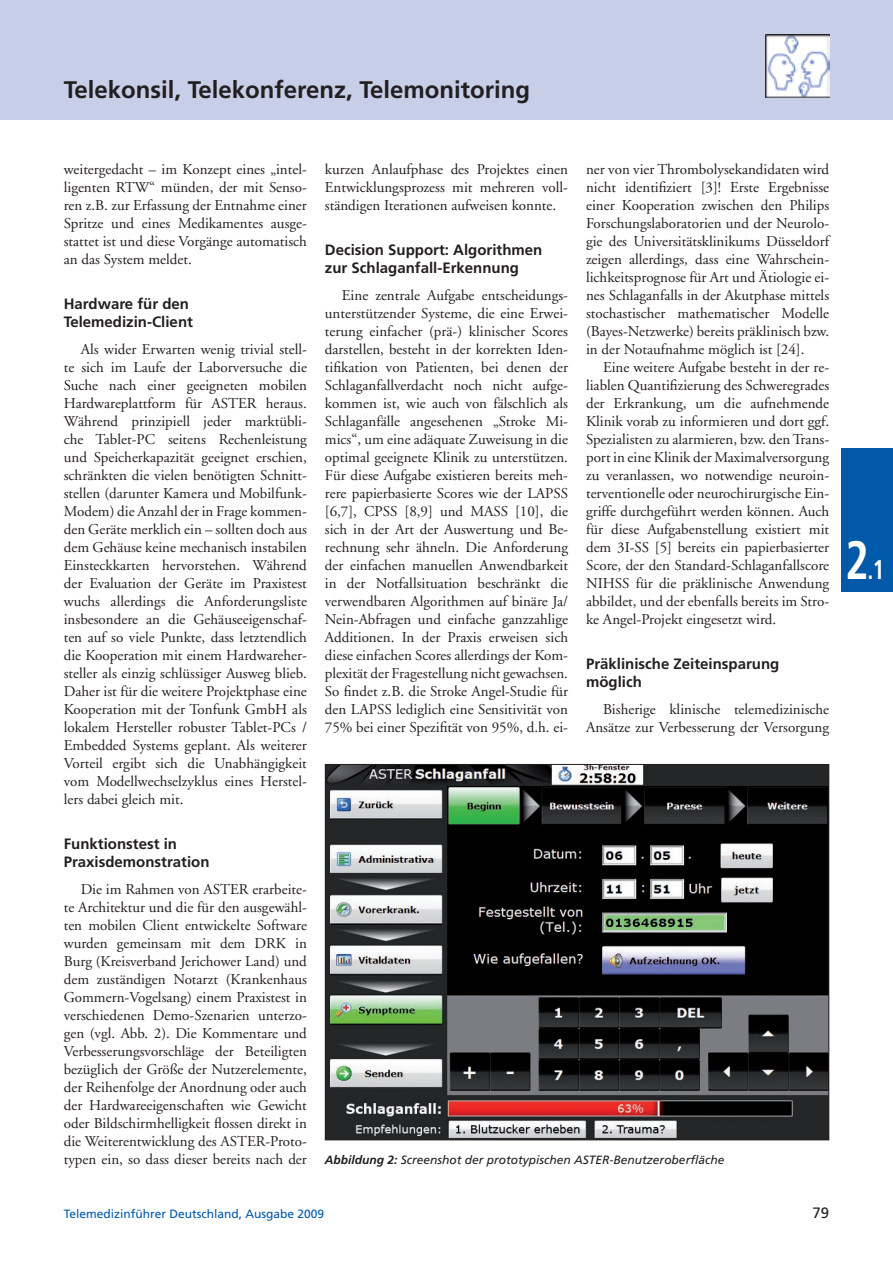
<style>
.page{position:relative;width:893px;height:1263px;background:#fff}
.page>*{position:absolute;margin:0;border:0;box-sizing:border-box;transform-origin:0 0}
.t1{font:700 condensed 27px "Frutiger";color:#fff;scale:.85 1}
.t2{font:700 24px "Frutiger";color:#231f20}
.t3{font:15px/18px "Adobe Garamond";color:#231f20;text-align:justify}
.t4{font:700 15px/18px "Frutiger";color:#231f20}
.t5{font:15px "Frutiger";color:#231f20}
.t6{font:italic 12px "Frutiger";color:#231f20}
.t7{font:12px "Frutiger";color:#0159a9}
.s1{font-weight:700}
.s2{font-size:54px}
</style>
<div class="page">
<div style="left:0;top:0;width:893px;height:119px;background:#c7cee8"></div>
<img style="left:765px;top:34px;width:64px;height:64px">
<div style="left:842px;top:448px;width:51px;height:143px;background:#0159a9"></div>
<img style="left:327px;top:766px;width:500px;height:372px">
<h2 class="t2" style="left:64px;top:76px;width:468px">Telekonsil, Telekonferenz, Telemonitoring</h2>
<p class="t3" style="left:64px;top:160px;width:245px">weitergedacht – im Konzept eines „intel&shy;ligenten RTW“ münden, der mit Senso&shy;ren z.B. zur Erfassung der Entnahme einer Spritze und eines Medikamentes ausge&shy;stattet ist und diese Vorgänge automatisch an das System meldet.</p>
<p class="t4" style="left:64px;top:294px;width:131px">Hardware für den<br>Telemedizin-Client</p>
<p class="t3" style="left:64px;top:340px;width:245px;text-indent:17px">Als wider Erwarten wenig trivial stell&shy;te sich im Laufe der Laborversuche die Suche nach einer geeigneten mobilen Hardwareplattform für ASTER heraus.<br>Während prinzipiell jeder marktübli&shy;che Tablet-PC seitens Rechenleistung und Speicherkapazität geeignet erschien, schränkten die vielen benötigten Schnitt&shy;stellen (darunter Kamera und Mobilfunk-Modem) die Anzahl der in Frage kommen&shy;den Geräte merklich ein – sollten doch aus dem Gehäuse keine mechanisch instabilen Einsteckkarten hervorstehen. Während der Evaluation der Geräte im Praxistest wuchs allerdings die Anforderungsliste insbesondere an die Gehäuseeigenschaf&shy;ten auf so viele Punkte, dass letztendlich die Kooperation mit einem Hardwareher&shy;steller als einzig schlüssiger Ausweg blieb.<br>Daher ist für die weitere Projektphase eine Kooperation mit der Tonfunk GmbH als lokalem Hersteller robuster Tablet-PCs / Embedded Systems geplant. Als weiterer Vorteil ergibt sich die Unabhängigkeit vom Modellwechselzyklus eines Herstel&shy;lers dabei gleich mit.</p>
<p class="t4" style="left:64px;top:834px;width:147px">Funktionstest in<br>Praxisdemonstration</p>
<p class="t3" style="left:64px;top:880px;width:245px;text-indent:17px">Die im Rahmen von ASTER erarbeite&shy;te Architektur und die für den ausgewähl&shy;ten mobilen Client entwickelte Software wurden gemeinsam mit dem DRK in Burg (Kreisverband Jerichower Land) und dem zuständigen Notarzt (Krankenhaus Gommern-Vogelsang) einem Praxistest in verschiedenen Demo-Szenarien unterzo&shy;gen (vgl. Abb. 2). Die Kommentare und Verbesserungsvorschläge der Beteiligten bezüglich der Größe der Nutzerelemente, der Reihenfolge der Anordnung oder auch der Hardwareeigenschaften wie Gewicht oder Bildschirmhelligkeit flossen direkt in die Weiterentwicklung des ASTER-Proto&shy;typen ein, so dass dieser bereits nach der</p>
<p class="t3" style="left:325px;top:160px;width:245px">kurzen Anlaufphase des Projektes einen Entwicklungsprozess mit mehreren voll&shy;ständigen Iterationen aufweisen konnte.</p>
<p class="t4" style="left:325px;top:240px;width:219px">Decision Support: Algorithmen zur Schlaganfall-Erkennung</p>
<p class="t3" style="left:325px;top:286px;width:245px;text-indent:17px">Eine zentrale Aufgabe entscheidungs&shy;unterstützender Systeme, die eine Erwei&shy;terung einfacher (prä-) klinischer Scores darstellen, besteht in der korrekten Iden&shy;tifikation von Patienten, bei denen der Schlaganfallverdacht noch nicht aufge&shy;kommen ist, wie auch von fälschlich als Schlaganfälle angesehenen „Stroke Mi&shy;mics“, um eine adäquate Zuweisung in die optimal geeignete Klinik zu unterstützen.<br>Für diese Aufgabe existieren bereits meh&shy;rere papierbasierte Scores wie der LAPSS [6,7], CPSS [8,9] und MASS [10], die sich in der Art der Auswertung und Be&shy;rechnung sehr ähneln. Die Anforderung der einfachen manuellen Anwendbarkeit in der Notfallsituation beschränkt die verwendbaren Algorithmen auf binäre Ja/ Nein-Abfragen und einfache ganzzahlige Additionen. In der Praxis erweisen sich diese einfachen Scores allerdings der Kom&shy;plexität der Fragestellung nicht gewachsen.<br>So findet z.B. die Stroke Angel-Studie für den LAPSS lediglich eine Sensitivität von 75% bei einer Spezifität von 95%, d.h. ei-</p>
<p class="t3" style="left:586px;top:160px;width:245px">ner von vier Thrombolysekandidaten wird nicht identifiziert [3]! Erste Ergebnisse einer Kooperation zwischen den Philips Forschungslaboratorien und der Neurolo&shy;gie des Universitätsklinikums Düsseldorf zeigen allerdings, dass eine Wahrschein&shy;lichkeitsprognose für Art und Ätiologie ei&shy;nes Schlaganfalls in der Akutphase mittels stochastischer mathematischer Modelle (Bayes-Netzwerke) bereits präklinisch bzw. in der Notaufnahme möglich ist [24].</p>
<p class="t3" style="left:586px;top:358px;width:245px;text-indent:17px">Eine weitere Aufgabe besteht in der re&shy;liablen Quantifizierung des Schweregrades der Erkrankung, um die aufnehmende Klinik vorab zu informieren und dort ggf.<br>Spezialisten zu alarmieren, bzw. den Trans&shy;port in eine Klinik der Maximalversorgung zu veranlassen, wo notwendige neuroin&shy;terventionelle oder neurochirurgische Ein&shy;griffe durchgeführt werden können. Auch für diese Aufgabenstellung existiert mit dem 3I-SS [5] bereits ein papierbasierter Score, der den Standard-Schlaganfallscore NIHSS für die präklinische Anwendung abbildet, und der ebenfalls bereits im Stro&shy;ke Angel-Projekt eingesetzt wird.</p>
<p class="t4" style="left:586px;top:654px;width:195px">Präklinische Zeiteinsparung möglich</p>
<p class="t3" style="left:586px;top:700px;width:245px;text-align:right">Bisherige klinische telemedizinische<br>Ansätze zur Verbesserung der Versorgung</p>
<p class="t6" style="left:325px;top:1153px;width:401px"><span class="s1">Abbildung 2:</span> Screenshot der prototypischen ASTER-Benutzeroberfläche</p>
<p class="t7" style="left:64px;top:1206px;width:262px">Telemedizinführer Deutschland, Ausgabe 2009</p>
<p class="t5" style="left:812px;top:1204px;width:18px">79</p>
<h1 class="t1" style="left:845px;top:553px;width:48px"><span class="s2">2</span>.1</h1>
</div>
